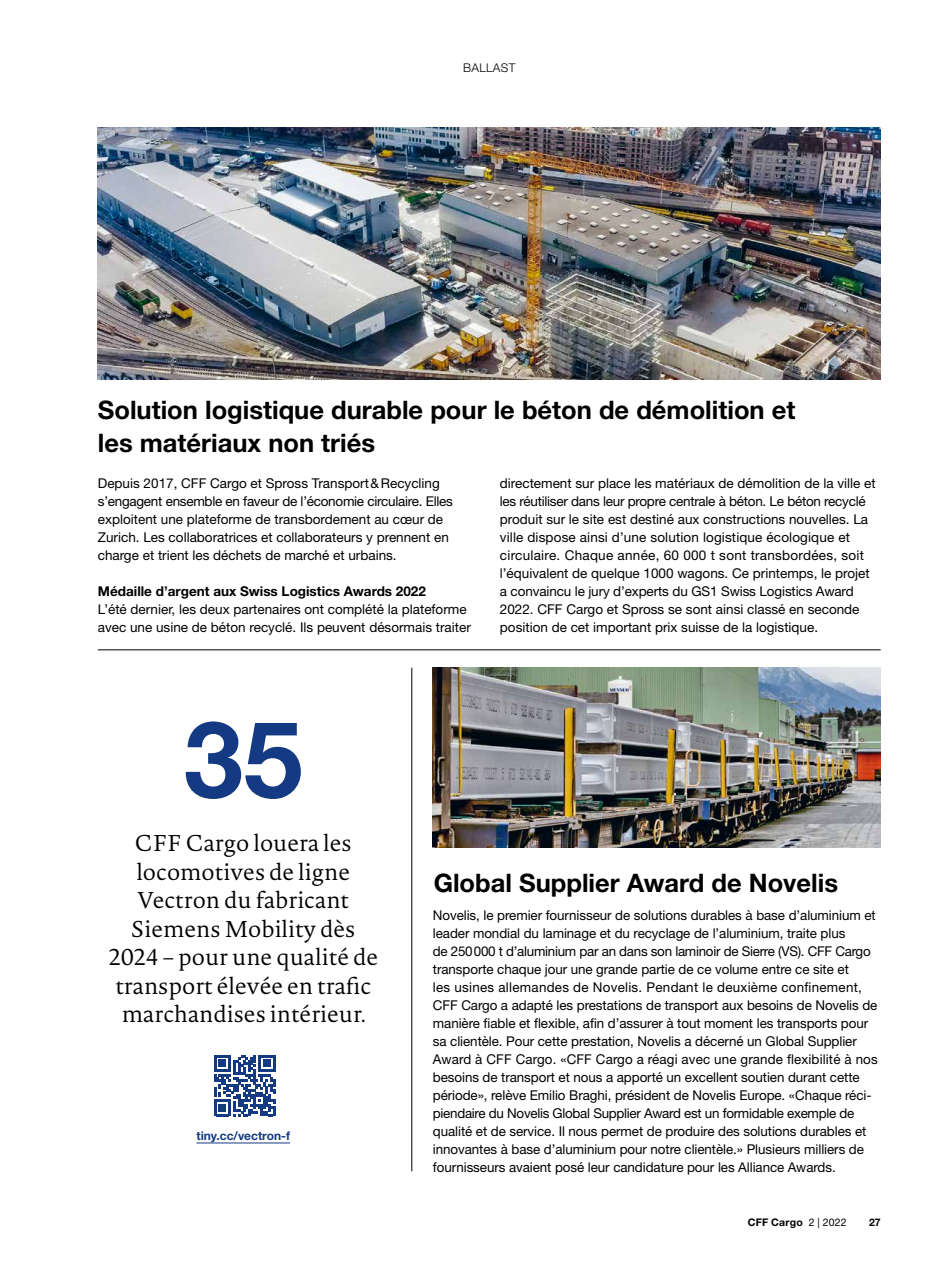
<style>
.page{position:relative;width:936px;height:1263px;background:#fff}
.page>*{position:absolute;margin:0;border:0;box-sizing:border-box;transform-origin:0 0}
.t1{font:700 106.5px "Helvetica Neue LT Std";color:#143a84}
.t2{font:700 25.5px/33px "Helvetica Neue LT Std";color:#000}
.t3{font:300 22.5px/28.5px "Novel Pro";color:#000;text-align:center}
.t4{font:13.5px/18px "Helvetica Neue LT Std";letter-spacing:-.005em;color:#000}
.t5{font:700 13.5px "Helvetica Neue LT Std";color:#000}
.t6{font:700 12px "Helvetica Neue LT Std";color:#143a84}
.t7{font:300 12px "Helvetica Neue LT Std";letter-spacing:.03em;color:#000}
.t8{font:700 10.5px "Helvetica Neue LT Std";letter-spacing:.02em;color:#000}
.s1{font-weight:400}
</style>
<div class="page">
<img style="left:98px;top:128px;width:782px;height:252px">
<img style="left:433px;top:668px;width:447px;height:180px">
<hr style="left:411px;top:668px;width:1px;height:503px;background:#000">
<hr style="left:196px;top:1142px;width:94px;height:1px;background:#143a84">
<hr style="left:98px;top:649px;width:782px;height:1px;background:#000">
<svg style="left:214px;top:1055px;width:61px;height:61px"></svg>
<p class="t7" style="left:463px;top:61px;width:54px">BALLAST</p>
<h2 class="t2" style="left:98px;top:393px;width:699px">Solution logistique durable pour le béton de démolition et les matériaux non triés</h2>
<p class="t4" style="left:98px;top:474px;width:356px">Depuis 2017, CFF Cargo et Spross Transport&amp;Recycling s’engagent ensemble en faveur de l’économie circulaire. Elles exploitent une plateforme de transbordement au cœur de Zurich. Les collaboratrices et collaborateurs y prennent en charge et trient les déchets de marché et urbains.</p>
<p class="t5" style="left:98px;top:582px;width:329px">Médaille d’argent aux Swiss Logistics Awards 2022</p>
<p class="t4" style="left:98px;top:600px;width:374px">L’été dernier, les deux partenaires ont complété la plateforme avec une usine de béton recyclé. Ils peuvent désormais traiter</p>
<p class="t4" style="left:500px;top:474px;width:377px">directement sur place les matériaux de démolition de la ville et les réutiliser dans leur propre centrale à béton. Le béton recyclé produit sur le site est destiné aux constructions nouvelles. La ville dispose ainsi d’une solution logistique écologique et circulaire. Chaque année, 60 000 t sont transbordées, soit l’équivalent de quelque 1000 wagons. Ce printemps, le projet a convaincu le jury d’experts du GS1 Swiss Logistics Award 2022. CFF Cargo et Spross se sont ainsi classé en seconde position de cet important prix suisse de la logistique.</p>
<h1 class="t1" style="left:184px;top:694px;width:120px">35</h1>
<h3 class="t3" style="left:108px;top:828px;width:271px">CFF Cargo louera les locomotives de ligne<br>Vectron du fabricant<br>Siemens Mobility dès<br>2024 – pour une qualité de transport élevée en trafic marchandises intérieur.</h3>
<p class="t6" style="left:196px;top:1128px;width:95px">tiny.cc/vectron-f</p>
<h2 class="t2" style="left:433px;top:866px;width:406px">Global Supplier Award de Novelis</h2>
<p class="t4" style="left:433px;top:906px;width:446px">Novelis, le premier fournisseur de solutions durables à base d’aluminium et leader mondial du laminage et du recyclage de l’aluminium, traite plus<br>de 250000 t d’aluminium par an dans son laminoir de Sierre (VS). CFF Cargo transporte chaque jour une grande partie de ce volume entre ce site et<br>les usines allemandes de Novelis. Pendant le deuxième confinement, CFF Cargo a adapté les prestations de transport aux besoins de Novelis de manière fiable et flexible, afin d’assurer à tout moment les transports pour sa clientèle. Pour cette prestation, Novelis a décerné un Global Supplier Award à CFF Cargo. «CFF Cargo a réagi avec une grande flexibilité à nos besoins de transport et nous a apporté un excellent soutien durant cette période», relève Emilio Braghi, président de Novelis Europe. «Chaque réci&shy;piendaire du Novelis Global Supplier Award est un formidable exemple de qualité et de service. Il nous permet de produire des solutions durables et innovantes à base d’aluminium pour notre clientèle.» Plusieurs milliers de fournisseurs avaient posé leur candidature pour les Alliance Awards.</p>
<p class="t8" style="left:747px;top:1215px;width:100px">CFF Cargo <span class="s1">2 | 2022</span></p>
<p class="t8" style="left:869px;top:1215px;width:13px">27</p>
</div>
